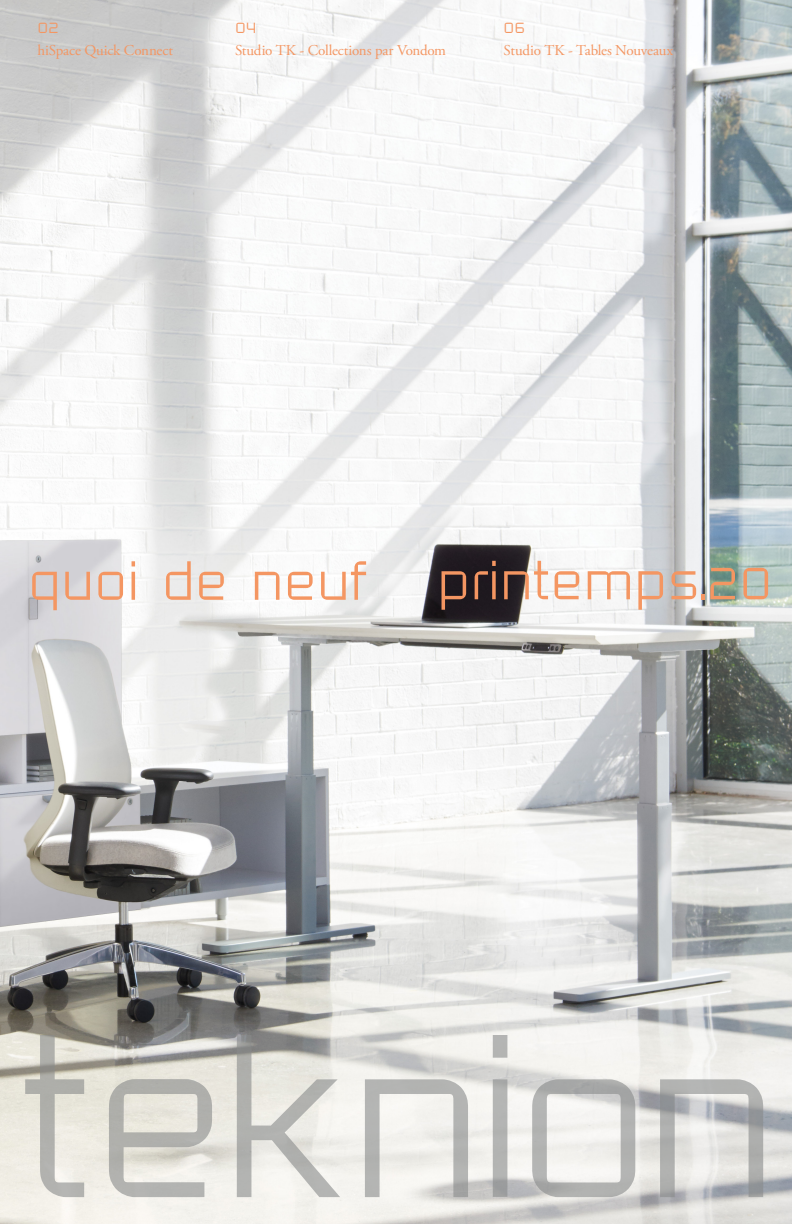
<style>
.page{position:relative;width:792px;height:1224px;background:#fff}
.page>*{position:absolute;margin:0;border:0;box-sizing:border-box;transform-origin:0 0}
.t1{font:55px "Teknion Modern AG";color:#f49662}
.t2{font:18px "Teknion Modern AG";color:#f49662}
.t3{font:15px "Adobe Garamond Pro";letter-spacing:-.02em;color:#f49662}
</style>
<div class="page">
<img style="left:0;top:0;width:792px;height:1224px">
<svg style="left:25px;top:1035px;width:738px;height:162px"></svg>
<p class="t2" style="left:37px;top:17px;width:23px">02</p>
<p class="t3" style="left:37px;top:41px;width:137px">hiSpace Quick Connect</p>
<p class="t2" style="left:235px;top:17px;width:23px">04</p>
<p class="t3" style="left:235px;top:41px;width:213px">Studio TK - Collections par Vondom</p>
<p class="t2" style="left:504px;top:17px;width:23px">06</p>
<p class="t3" style="left:504px;top:41px;width:171px">Studio TK - Tables Nouveaux</p>
<h1 class="t1" style="left:28px;top:551px;width:340px">quoi de neuf</h1>
<h1 class="t1" style="left:437px;top:550px;width:337px">printemps.20</h1>
</div>
